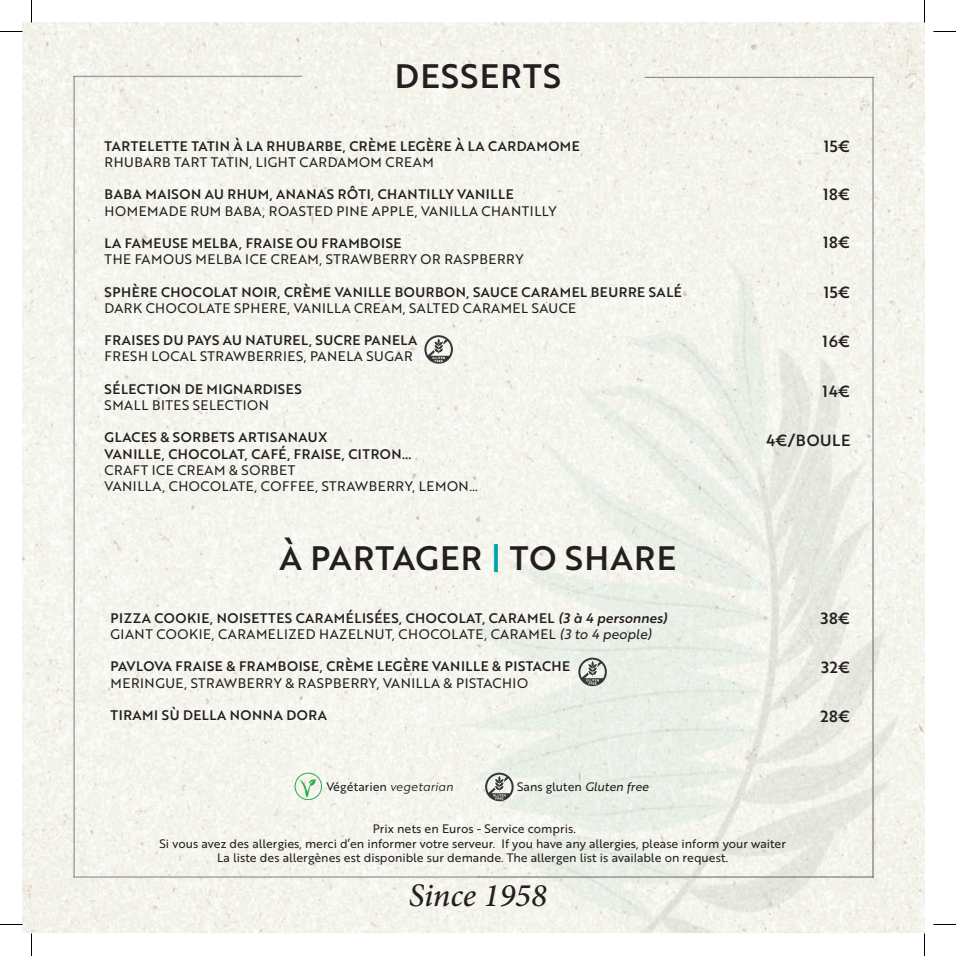
<style>
.page{position:relative;width:956px;height:956px;background:#fff}
.page>*{position:absolute;margin:0;border:0;box-sizing:border-box;transform-origin:0 0}
.t1{font:33px "Brother 1816 Medium";letter-spacing:.04em;color:#231f20}
.t2{font:italic 500 33px "Minion Pro";letter-spacing:-.005em;color:#231f20}
.t3{font:15.75px "Brother 1816 Medium";letter-spacing:.04em;color:#231f20}
.t4{font:13.5px/16.2px "Brother 1816 Medium";letter-spacing:.04em;color:#231f20}
.t5{font:13.5px/16.2px "Brother 1816 Regular";letter-spacing:.04em;color:#231f20}
.t6{font:12px/14.4px "Brother 1816 Regular";color:#231f20;text-align:center}
.s1{color:#00a5a5}
.s2{font-family:"Brother 1816 Medium Italic"}
.s3{font-family:"Brother 1816 Regular Italic"}
.s4{font-family:"Brother 1816 Book Italic"}
</style>
<div class="page">
<img style="left:23px;top:23px;width:901px;height:910px">
<svg style="left:424px;top:335px;width:29px;height:29px"></svg>
<svg style="left:578px;top:658px;width:29px;height:28px"></svg>
<svg style="left:485px;top:773px;width:29px;height:28px"></svg>
<svg style="left:295px;top:773px;width:27px;height:27px"></svg>
<svg style="left:0;top:31px;width:22px;height:1px"></svg>
<svg style="left:933px;top:31px;width:23px;height:1px"></svg>
<svg style="left:0;top:924px;width:22px;height:1px"></svg>
<svg style="left:933px;top:924px;width:23px;height:1px"></svg>
<svg style="left:31px;top:0;width:1px;height:23px"></svg>
<svg style="left:31px;top:933px;width:1px;height:23px"></svg>
<svg style="left:924px;top:0;width:1px;height:23px"></svg>
<svg style="left:924px;top:933px;width:1px;height:23px"></svg>
<h1 class="t1" style="left:395px;top:52px;width:168px">DESSERTS</h1>
<p class="t4" style="left:105px;top:137px;width:477px">TARTELETTE TATIN À LA RHUBARBE, CRÈME LEGÈRE À LA CARDAMOME</p>
<p class="t5" style="left:105px;top:153px;width:331px">RHUBARB TART TATIN, LIGHT CARDAMOM CREAM</p>
<p class="t4" style="left:105px;top:186px;width:411px">BABA MAISON AU RHUM, ANANAS RÔTI, CHANTILLY VANILLE</p>
<p class="t5" style="left:105px;top:202px;width:454px">HOMEMADE RUM BABA, ROASTED PINE APPLE, VANILLA CHANTILLY</p>
<p class="t4" style="left:105px;top:234px;width:298px">LA FAMEUSE MELBA, FRAISE OU FRAMBOISE</p>
<p class="t5" style="left:105px;top:251px;width:420px">THE FAMOUS MELBA ICE CREAM, STRAWBERRY OR RASPBERRY</p>
<p class="t4" style="left:105px;top:283px;width:579px">SPHÈRE CHOCOLAT NOIR, CRÈME VANILLE BOURBON, SAUCE CARAMEL BEURRE SALÉ</p>
<p class="t5" style="left:105px;top:299px;width:473px">DARK CHOCOLATE SPHERE, VANILLA CREAM, SALTED CARAMEL SAUCE</p>
<p class="t4" style="left:105px;top:332px;width:314px">FRAISES DU PAYS AU NATUREL, SUCRE PANELA</p>
<p class="t5" style="left:105px;top:348px;width:309px">FRESH LOCAL STRAWBERRIES, PANELA SUGAR</p>
<p class="t4" style="left:105px;top:380px;width:199px">SÉLECTION DE MIGNARDISES</p>
<p class="t5" style="left:105px;top:396px;width:166px">SMALL BITES SELECTION</p>
<p class="t4" style="left:105px;top:429px;width:308px">GLACES &amp; SORBETS ARTISANAUX<br>VANILLE, CHOCOLAT, CAFÉ, FRAISE, CITRON…</p>
<p class="t5" style="left:105px;top:461px;width:375px">CRAFT ICE CREAM &amp; SORBET<br>VANILLA, CHOCOLATE, COFFEE, STRAWBERRY, LEMON…</p>
<h1 class="t1" style="left:280px;top:533px;width:398px">À PARTAGER <span class="s1">|</span> TO SHARE</h1>
<p class="t4" style="left:111px;top:609px;width:558px">PIZZA COOKIE, NOISETTES CARAMÉLISÉES, CHOCOLAT, CARAMEL <span class="s2">(3 à 4 personnes)</span></p>
<p class="t5" style="left:111px;top:625px;width:542px">GIANT COOKIE, CARAMELIZED HAZELNUT, CHOCOLATE, CARAMEL <span class="s3">(3 to 4 people)</span></p>
<p class="t4" style="left:111px;top:658px;width:461px">PAVLOVA FRAISE &amp; FRAMBOISE, CRÈME LEGÈRE VANILLE &amp; PISTACHE</p>
<p class="t5" style="left:111px;top:674px;width:419px">MERINGUE, STRAWBERRY &amp; RASPBERRY, VANILLA &amp; PISTACHIO</p>
<p class="t4" style="left:111px;top:706px;width:218px">TIRAMI SÙ DELLA NONNA DORA</p>
<p class="t6" style="left:326px;top:779px;width:128px">Végétarien <span class="s4">vegetarian</span></p>
<p class="t6" style="left:517px;top:779px;width:133px">Sans gluten <span class="s3">Gluten free</span></p>
<p class="t3" style="left:824px;top:135px;width:28px">15€</p>
<p class="t3" style="left:823px;top:183px;width:29px">18€</p>
<p class="t3" style="left:823px;top:231px;width:29px">18€</p>
<p class="t3" style="left:824px;top:280px;width:28px">15€</p>
<p class="t3" style="left:823px;top:330px;width:29px">16€</p>
<p class="t3" style="left:823px;top:379px;width:29px">14€</p>
<p class="t3" style="left:766px;top:429px;width:86px">4€/BOULE</p>
<p class="t3" style="left:821px;top:607px;width:31px">38€</p>
<p class="t3" style="left:822px;top:656px;width:30px">32€</p>
<p class="t3" style="left:820px;top:705px;width:32px">28€</p>
<p class="t6" style="left:160px;top:821px;width:628px">Prix nets en Euros - Service compris.<br>Si vous avez des allergies, merci d’en informer votre serveur. If you have any allergies, please inform your waiter<br>La liste des allergènes est disponible sur demande. The allergen list is available on request.</p>
<h1 class="t2" style="left:409px;top:873px;width:140px">Since 1958</h1>
</div>
